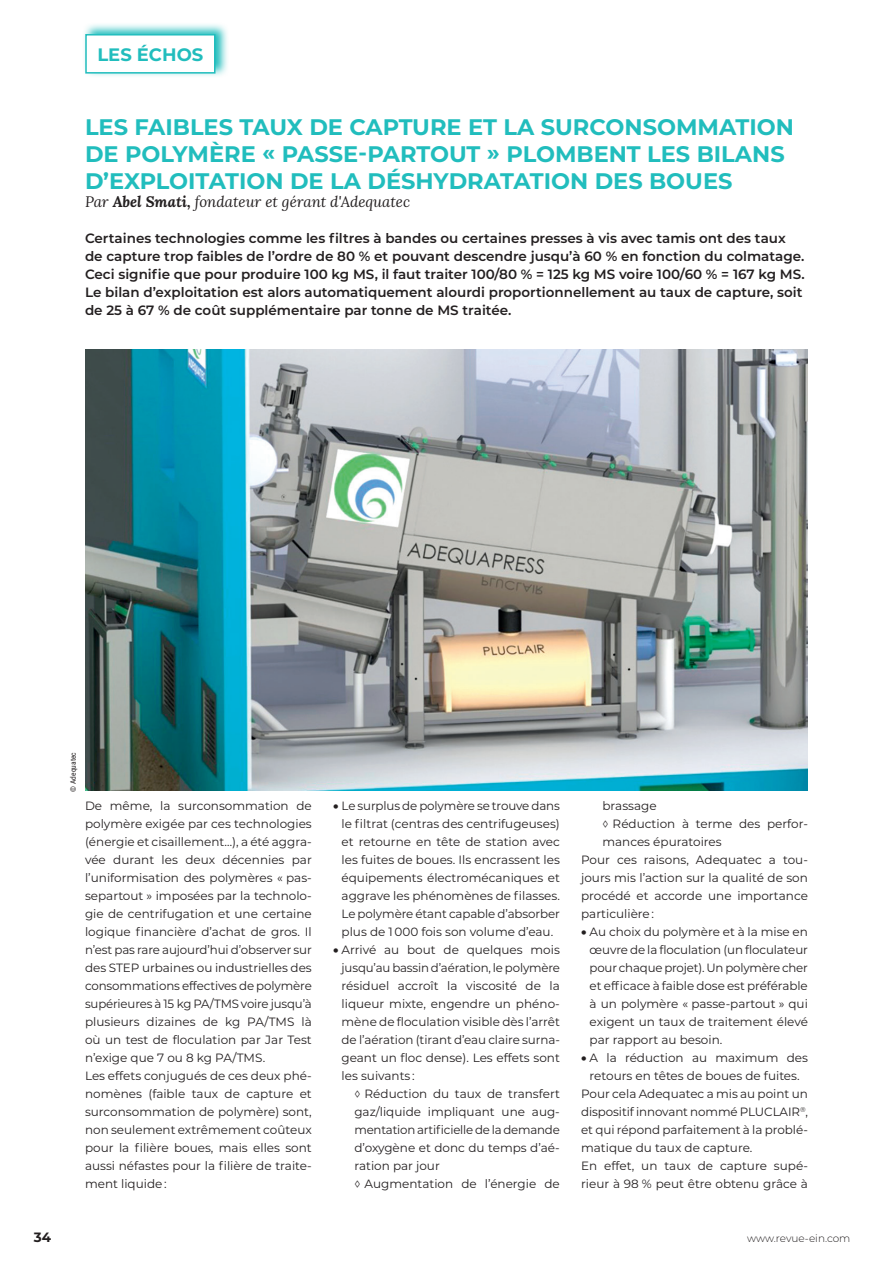
<style>
.page{position:relative;width:893px;height:1263px;background:#fff}
.page>*{position:absolute;margin:0;border:0;box-sizing:border-box;transform-origin:0 0}
.Titre_-_Les_Échos{font:700 22.5px/27px "Montserrat";color:#21bdbd}
.t1{font:700 18px "Montserrat";color:#21bdbd}
.intertitre_-_les_Éch{font:italic 15px "Lora";color:#231f20}
.Chapo_-_Histoire_d_e{font:600 13.5px/18px "Montserrat";color:#231f20}
.t2{font:700 13.5px "Montserrat";color:#231f20}
.Texte_courant-Les_Éc{font:12px/18px "Montserrat";color:#231f20;text-align:justify}
.t3{font:300 10.5px "Montserrat";color:#231f20}
.Copyright{font:7.5px "Roboto Condensed";color:#231f20}
.s1{font-weight:700}
</style>
<div class="page">
<svg style="left:84px;top:24px;width:143px;height:52px;background:#b0e7e7"></svg>
<div style="left:86px;top:35px;width:129px;height:38px;background:#fff"></div>
<div style="left:85px;top:34px;width:130px;height:40px;border:2px solid #21bdbd"></div>
<img style="left:85px;top:350px;width:723px;height:441px">
<h2 class="t1" style="left:97px;top:42px;width:107px">LES ÉCHOS</h2>
<p class="Titre_-_Les_Échos" style="left:85px;top:112px;width:710px">LES FAIBLES TAUX DE CAPTURE ET LA SURCONSOMMATION<br>DE POLYMÈRE « PASSE-PARTOUT » PLOMBENT LES BILANS<br>D’EXPLOITATION DE LA DÉSHYDRATATION DES BOUES</p>
<p class="intertitre_-_les_Éch" style="left:85px;top:192px;width:327px">Par <span class="s1">Abel Smati,</span> fondateur et gérant d'Adequatec</p>
<p class="Chapo_-_Histoire_d_e" style="left:85px;top:229px;width:721px">Certaines technologies comme les filtres à bandes ou certaines presses à vis avec tamis ont des taux de capture trop faibles de l’ordre de 80 % et pouvant descendre jusqu’à 60 % en fonction du colmatage.<br>Ceci signifie que pour produire 100 kg MS, il faut traiter 100/80 % = 125 kg MS voire 100/60 % = 167 kg MS.<br>Le bilan d’exploitation est alors automatiquement alourdi proportionnellement au taux de capture, soit de 25 à 67 % de coût supplémentaire par tonne de MS traitée.</p>
<p class="Copyright" style="left:68px;top:791px;width:41px;rotate:-90deg">© Adequatec</p>
<p class="Texte_courant-Les_Éc" style="left:85px;top:796px;width:228px">De même, la surconsommation de polymère exigée par ces technologies (énergie et cisaillement…), a été aggra&shy;vée durant les deux décennies par l’uniformisation des polymères « pas&shy;separtout » imposées par la technolo&shy;gie de centrifugation et une certaine logique financière d’achat de gros. Il n’est pas rare aujourd’hui d’observer sur des STEP urbaines ou industrielles des consommations effectives de polymère supérieures à 15 kg PA/TMS voire jusqu’à plusieurs dizaines de kg PA/TMS là où un test de floculation par Jar Test n’exige que 7 ou 8 kg PA/TMS.</p>
<p class="Texte_courant-Les_Éc" style="left:85px;top:1066px;width:228px">Les effets conjugués de ces deux phé&shy;nomènes (faible taux de capture et surconsommation de polymère) sont, non seulement extrêmement coûteux pour la filière boues, mais elles sont aussi néfastes pour la filière de traite&shy;ment liquide :</p>
<p class="Texte_courant-Les_Éc" style="left:342px;top:796px;width:220px;text-indent:-9px">• Le surplus de polymère se trouve dans le filtrat (centras des centrifugeuses) et retourne en tête de station avec les fuites de boues. Ils encrassent les équipements électromécaniques et aggrave les phénomènes de filasses.<br>Le polymère étant capable d’absorber plus de 1 000 fois son volume d’eau.</p>
<p class="Texte_courant-Les_Éc" style="left:342px;top:940px;width:220px;text-indent:-9px">• Arrivé au bout de quelques mois jusqu’au bassin d’aération, le polymère résiduel accroît la viscosité de la liqueur mixte, engendre un phéno&shy;mène de floculation visible dès l’arrêt de l’aération (tirant d’eau claire surna&shy;geant un floc dense). Les effets sont les suivants :</p>
<p class="Texte_courant-Les_Éc" style="left:354px;top:1084px;width:207px">◊ Réduction du taux de transfert gaz/liquide impliquant une aug&shy;mentation artificielle de la demande d’oxygène et donc du temps d’aé&shy;ration par jour</p>
<p class="Texte_courant-Les_Éc" style="left:354px;top:1174px;width:207px">◊ Augmentation de l’énergie de</p>
<p class="Texte_courant-Les_Éc" style="left:602px;top:796px;width:56px">brassage</p>
<p class="Texte_courant-Les_Éc" style="left:602px;top:814px;width:207px">◊ Réduction à terme des perfor&shy;mances épuratoires</p>
<p class="Texte_courant-Les_Éc" style="left:581px;top:850px;width:228px">Pour ces raisons, Adequatec a tou&shy;jours mis l’action sur la qualité de son procédé et accorde une importance particulière :</p>
<p class="Texte_courant-Les_Éc" style="left:590px;top:922px;width:220px;text-indent:-9px">• Au choix du polymère et à la mise en œuvre de la floculation (un floculateur pour chaque projet). Un polymère cher et efficace à faible dose est préférable à un polymère « passe-partout » qui exigent un taux de traitement élevé par rapport au besoin.</p>
<p class="Texte_courant-Les_Éc" style="left:581px;top:1048px;width:228px;text-align:center">• A la réduction au maximum des retours en têtes de boues de fuites.</p>
<p class="Texte_courant-Les_Éc" style="left:581px;top:1084px;width:228px">Pour cela Adequatec a mis au point un dispositif innovant nommé PLUCLAIR<sup>®</sup>, et qui répond parfaitement à la problé&shy;matique du taux de capture.</p>
<p class="Texte_courant-Les_Éc" style="left:581px;top:1156px;width:228px">En effet, un taux de capture supé&shy;rieur à 98 % peut être obtenu grâce à</p>
<p class="t2" style="left:34px;top:1227px;width:19px">34</p>
<p class="t3" style="left:747px;top:1231px;width:105px">www.revue-ein.com</p>
</div>
